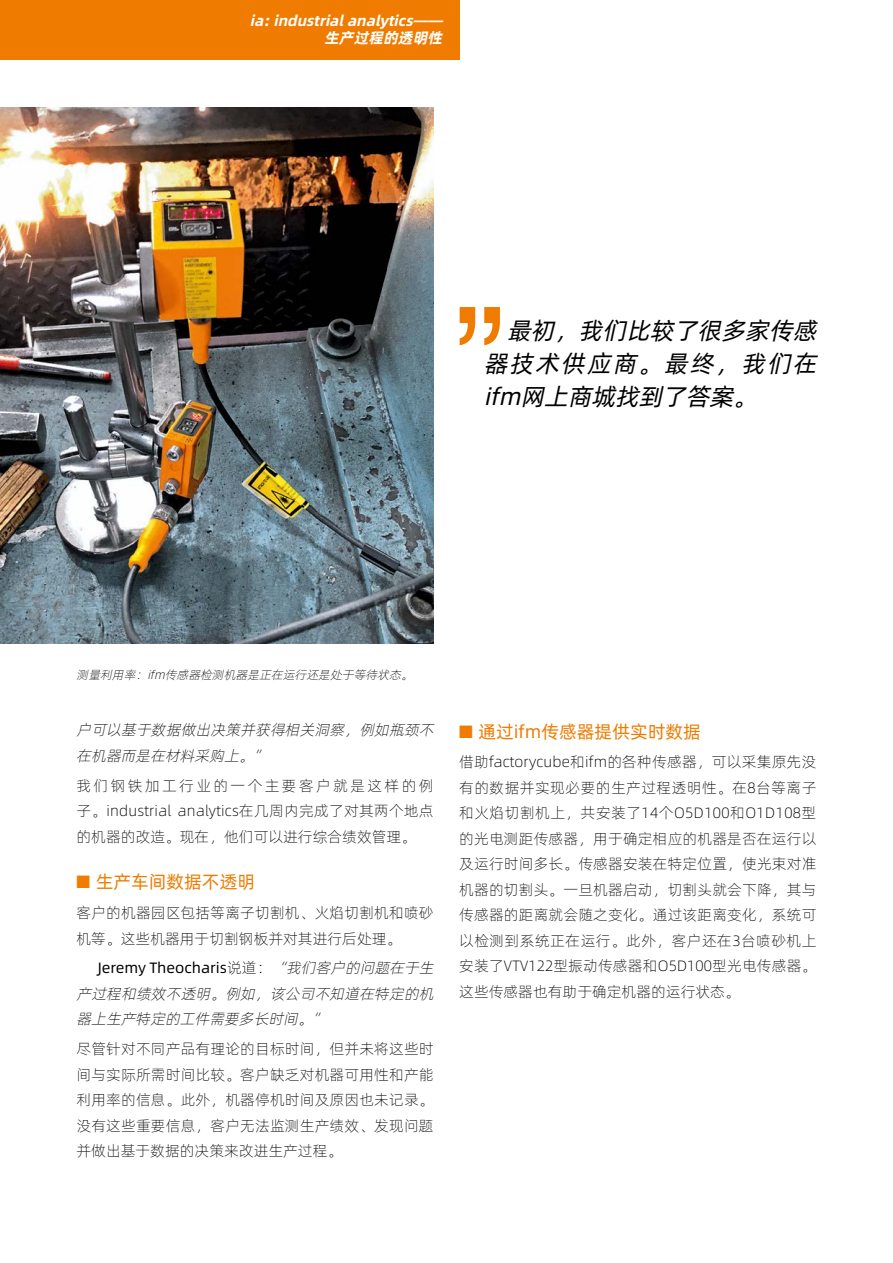
<style>
.page{position:relative;width:893px;height:1263px;background:#fff}
.page>*{position:absolute;margin:0;border:0;box-sizing:border-box;transform-origin:0 0}
.t1{font:150px "Helvetica";color:#ef7c00}
.Zitat{font:italic 24px/33px "Alibaba Pu Hui Ti R";color:#000;text-align:justify}
.t2{font:18px "Alibaba Pu Hui Ti R";color:#ef7c00}
.Fließtext_verschacht{font:15px/25.5px "Alibaba Pu Hui Ti L";letter-spacing:.01em;color:#000;text-align:justify}
.Fließtext_verschacht-2{font:italic 15px/25.5px "Alibaba Pu Hui Ti L";color:#000}
.Boxtext_orange{font:italic 15px/17px "Alibaba Pu Hui Ti B";color:#fff;text-align:right}
.Bildunterschrift_lib{font:italic 12px "Alibaba Pu Hui Ti L";color:#000}
.s1{font-family:"Alibaba Pu Hui Ti R";font-style:normal}
.s2{font-style:normal}
</style>
<div class="page">
<img style="left:0;top:108px;width:434px;height:535px">
<div style="left:0;top:0;width:459px;height:60px;background:#ef7c00"></div>
<p class="Boxtext_orange" style="left:250px;top:12px;width:198px">ia:industrialanalytics——生产过程的透明性</p>
<p class="t1" style="left:454px;top:155px;width:51px">„</p>
<p class="Zitat" style="left:484px;top:313px;width:341px;text-indent:23px">最初，我们比较了很多家传感器技术供应商。最终，我们在ifm网上商城找到了答案。</p>
<p class="Bildunterschrift_lib" style="left:77px;top:666px;width:341px">测量利用率：ifm传感器检测机器是正在运行还是处于等待状态。</p>
<p class="Fließtext_verschacht-2" style="left:77px;top:716px;width:363px">户可以基于数据做出决策并获得相关洞察，例如瓶颈不在机器而是在材料采购上。”</p>
<p class="Fließtext_verschacht" style="left:77px;top:772px;width:359px">我们钢铁加工行业的一个主要客户就是这样的例子。industrial analytics在几周内完成了对其两个地点的机器的改造。现在，他们可以进行综合绩效管理。</p>
<p class="t2" style="left:77px;top:868px;width:180px">■ 生产车间数据不透明</p>
<p class="Fließtext_verschacht" style="left:77px;top:899px;width:359px">客户的机器园区包括等离子切割机、火焰切割机和喷砂机等。这些机器用于切割钢板并对其进行后处理。</p>
<p class="Fließtext_verschacht-2" style="left:77px;top:954px;width:363px;text-align:justify;text-indent:21px"><span class="s1">Jeremy Theocharis</span><span class="s2">说道：</span>“我们客户的问题在于生产过程和绩效不透明。例如，该公司不知道在特定的机器上生产特定的工件需要多长时间。”</p>
<p class="Fließtext_verschacht" style="left:77px;top:1035px;width:359px">尽管针对不同产品有理论的目标时间，但并未将这些时间与实际所需时间比较。客户缺乏对机器可用性和产能利用率的信息。此外，机器停机时间及原因也未记录。没有这些重要信息，客户无法监测生产绩效、发现问题并做出基于数据的决策来改进生产过程。</p>
<p class="t2" style="left:459px;top:718px;width:243px">■ 通过ifm传感器提供实时数据</p>
<p class="Fließtext_verschacht" style="left:459px;top:748px;width:359px">借助factorycube和ifm的各种传感器，可以采集原先没有的数据并实现必要的生产过程透明性。在8台等离子和火焰切割机上，共安装了14个O5D100和O1D108型的光电测距传感器，用于确定相应的机器是否在运行以及运行时间多长。传感器安装在特定位置，使光束对准机器的切割头。一旦机器启动，切割头就会下降，其与传感器的距离就会随之变化。通过该距离变化，系统可以检测到系统正在运行。此外，客户还在3台喷砂机上安装了VTV122型振动传感器和O5D100型光电传感器。这些传感器也有助于确定机器的运行状态。</p>
</div>
